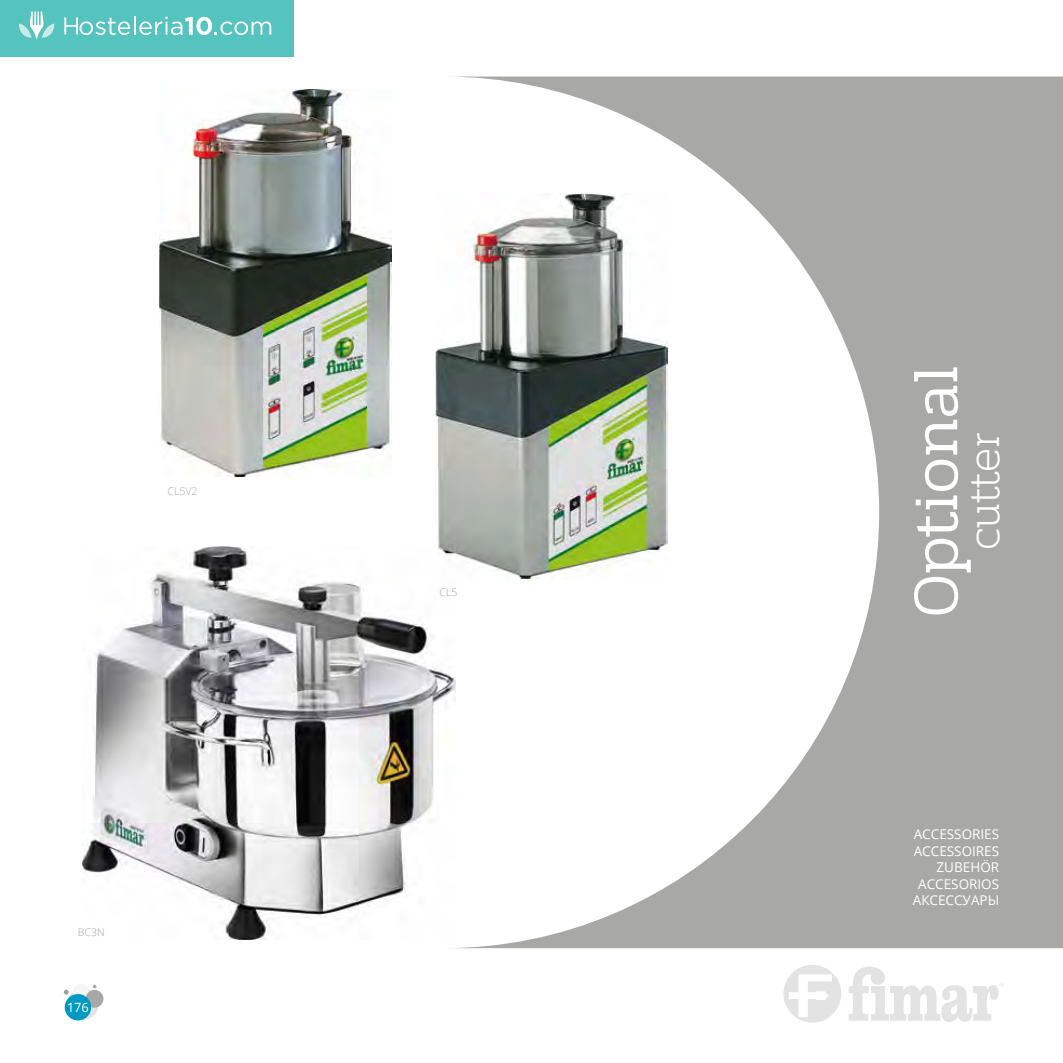
<style>
.page{position:relative;width:1063px;height:1063px;background:#fff}
.page>*{position:absolute;margin:0;border:0;box-sizing:border-box;transform-origin:0 0}
.t1{font:300 65.25px "Pridi";color:#fff}
.t2{font:200 45px "Pridi";letter-spacing:-.025em;color:#fff}
.t3{font:13.5px/16.5px "Open Sans";color:#fff;text-align:right}
.t4{font:12.75px "Open Sans";color:#fff}
.t5{font:300 10.5px "Open Sans";color:#a8a8a7}
</style>
<div class="page">
<img style="left:83px;top:547px;width:360px;height:393px">
<img style="left:160px;top:90px;width:231px;height:387px">
<img style="left:435px;top:348px;width:8px;height:231px">
<svg style="left:443px;top:77px;width:620px;height:871px;fill:#a8a8a7"></svg>
<div style="left:73px;top:984px;width:16px;height:16px;background:#f6f6f6;border-radius:50%"></div>
<svg style="left:64px;top:985px;width:35px;height:35px"></svg>
<div style="left:86px;top:990px;width:17px;height:18px;background:#a8a8a7;border-radius:50%"></div>
<div style="left:65px;top:994px;width:26px;height:26px;background:#009ac1;border-radius:50%"></div>
<svg style="left:849px;top:967px;width:155px;height:55px"></svg>
<div style="left:783px;top:965px;width:58px;height:58px;background:#e3e3e3;border-radius:50%"></div>
<svg style="left:789px;top:974px;width:43px;height:43px"></svg>
<div style="left:0;top:0;width:293px;height:57px;background:#55c3be"></div>
<svg style="left:64px;top:16px;width:207px;height:19px"></svg>
<svg style="left:19px;top:11px;width:36px;height:29px"></svg>
<p class="t5" style="left:168px;top:484px;width:31px">CL5V2</p>
<p class="t5" style="left:78px;top:925px;width:28px">BC3N</p>
<p class="t4" style="left:67px;top:998px;width:23px">176</p>
<p class="t5" style="left:440px;top:585px;width:19px">CL5</p>
<h1 class="t1" style="left:889px;top:617px;width:253px;rotate:-90deg">Optional</h1>
<h2 class="t2" style="left:953px;top:550px;width:120px;rotate:-90deg">cutter</h2>
<p class="t3" style="left:913px;top:826px;width:88px">ACCESSORIES<br>ACCESSOIRES<br>ZUBEHÖR<br>ACCESORIOS<br>АКСЕССУАРЫ</p>
</div>
